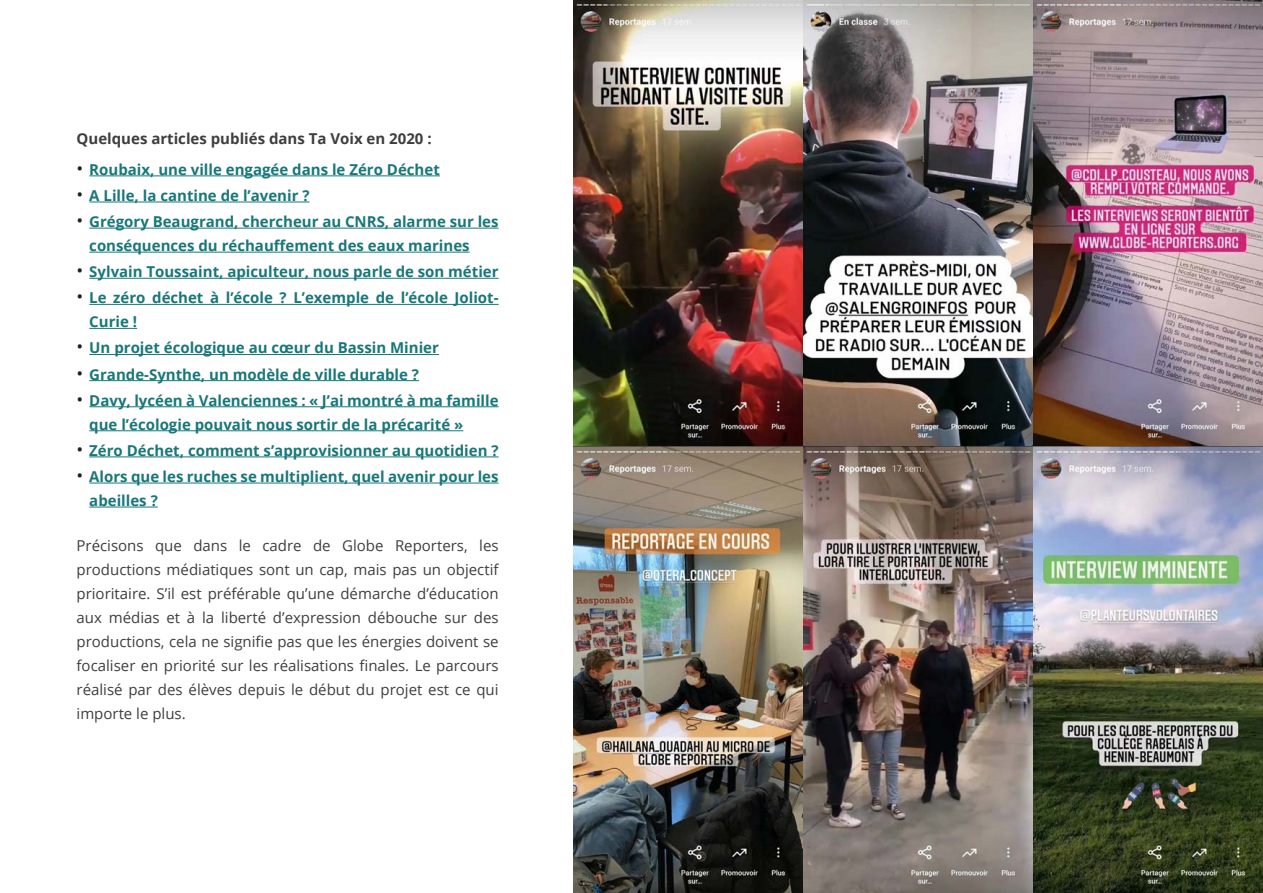
<style>
.page{position:relative;width:1263px;height:893px;background:#fff}
.page>*{position:absolute;margin:0;border:0;box-sizing:border-box;transform-origin:0 0}
.t1{font:700 15px/24px "Open Sans";color:#187779}
.t2{font:15px/24px "Open Sans";color:#3e3e3f;text-align:justify}
.t3{font:700 15px "Open Sans";color:#3e3e3f}
.s1{font-weight:400;font-size:18px;color:#231f20}
</style>
<div class="page">
<hr style="left:89px;top:175px;width:351px;height:1px;background:#187779">
<hr style="left:89px;top:202px;width:221px;height:1px;background:#187779">
<hr style="left:89px;top:228px;width:410px;height:1px;background:#187779">
<hr style="left:89px;top:252px;width:381px;height:1px;background:#187779">
<hr style="left:89px;top:278px;width:410px;height:1px;background:#187779">
<hr style="left:89px;top:304px;width:410px;height:1px;background:#187779">
<hr style="left:89px;top:328px;width:48px;height:1px;background:#187779">
<hr style="left:89px;top:354px;width:350px;height:1px;background:#187779">
<hr style="left:89px;top:380px;width:330px;height:1px;background:#187779">
<hr style="left:89px;top:406px;width:410px;height:1px;background:#187779">
<hr style="left:89px;top:430px;width:374px;height:1px;background:#187779">
<hr style="left:89px;top:456px;width:410px;height:1px;background:#187779">
<hr style="left:89px;top:483px;width:410px;height:1px;background:#187779">
<hr style="left:89px;top:507px;width:69px;height:1px;background:#187779">
<img style="left:573px;top:0;width:690px;height:893px">
<p class="t3" style="left:77px;top:128px;width:357px">Quelques articles publiés dans Ta Voix en 2020 :</p>
<p class="t1" style="left:77px;top:157px;width:365px"><span class="s1">•</span> Roubaix, une ville engagée dans le Zéro Déchet</p>
<p class="t1" style="left:77px;top:183px;width:235px"><span class="s1">•</span> A Lille, la cantine de l’avenir ?</p>
<p class="t1" style="left:89px;top:209px;width:411px;text-indent:-13px"><span class="s1">•</span> Grégory Beaugrand, chercheur au CNRS, alarme sur les conséquences du réchauffement des eaux marines</p>
<p class="t1" style="left:77px;top:259px;width:424px"><span class="s1">•</span> Sylvain Toussaint, apiculteur, nous parle de son métier</p>
<p class="t1" style="left:89px;top:285px;width:411px;text-indent:-13px"><span class="s1">•</span> Le zéro déchet à l’école ? L’exemple de l’école Joliot-<br>Curie !</p>
<p class="t1" style="left:77px;top:336px;width:364px"><span class="s1">•</span> Un projet écologique au cœur du Bassin Minier</p>
<p class="t1" style="left:77px;top:362px;width:344px"><span class="s1">•</span> Grande-Synthe, un modèle de ville durable ?</p>
<p class="t1" style="left:89px;top:388px;width:411px;text-indent:-13px"><span class="s1">•</span> Davy, lycéen à Valenciennes : « J’ai montré à ma famille que l’écologie pouvait nous sortir de la précarité »</p>
<p class="t1" style="left:77px;top:438px;width:423px"><span class="s1">•</span> Zéro Déchet, comment s’approvisionner au quotidien ?</p>
<p class="t1" style="left:89px;top:464px;width:411px;text-indent:-13px"><span class="s1">•</span> Alors que les ruches se multiplient, quel avenir pour les abeilles ?</p>
<p class="t2" style="left:77px;top:533px;width:424px">Précisons que dans le cadre de Globe Reporters, les productions médiatiques sont un cap, mais pas un objectif prioritaire. S’il est préférable qu’une démarche d’éducation aux médias et à la liberté d’expression débouche sur des productions, cela ne signifie pas que les énergies doivent se focaliser en priorité sur les réalisations finales. Le parcours réalisé par des élèves depuis le début du projet est ce qui importe le plus.</p>
</div>
